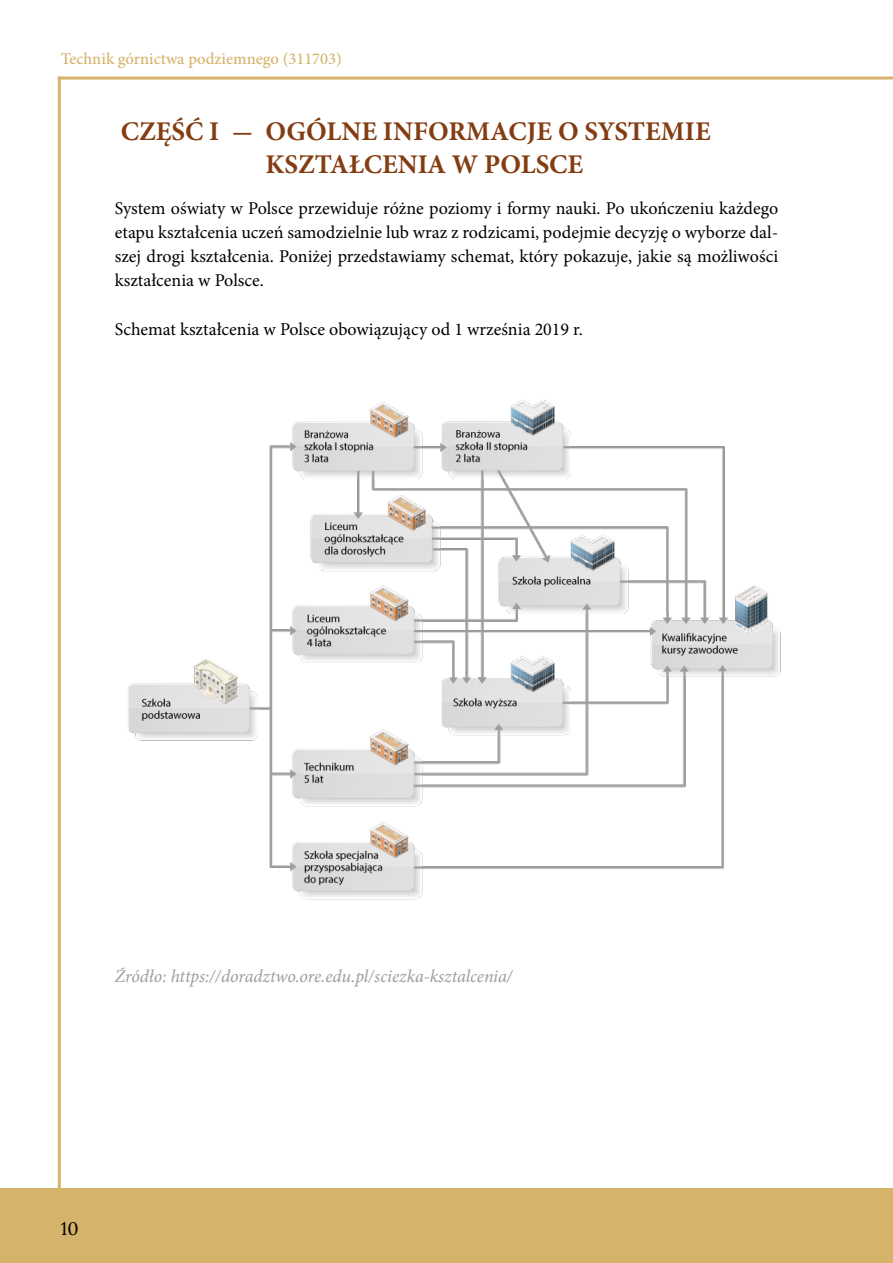
<style>
.page{position:relative;width:893px;height:1263px;background:#fff}
.page>*{position:absolute;margin:0;border:0;box-sizing:border-box;transform-origin:0 0}
.t1{font:700 27px/32.4px "Minion Pro";color:#843d12}
.t2{font:18px/24px "Minion Pro";color:#000;text-align:justify}
.t3{font:italic 18px "Minion Pro";letter-spacing:-.005em;color:#9d9d9c}
.t4{font:18px "Lora";color:#000}
.t5{font:500 16.5px "Minion Pro";color:#d5b36b}
</style>
<div class="page">
<div style="left:0;top:1188px;width:893px;height:75px;background:#d5b36b"></div>
<hr style="left:58px;top:77px;width:3px;height:1113px;background:#d5b36b">
<hr style="left:58px;top:77px;width:835px;height:3px;background:#d5b36b">
<img style="left:128px;top:400px;width:653px;height:500px">
<p class="t5" style="left:61px;top:48px;width:283px">Technik górnictwa podziemnego (311703)</p>
<h1 class="t1" style="left:265px;top:115px;width:447px;text-indent:-145px">CZĘŚĆ I - OGÓLNE INFORMACJE O SYSTEMIE<br>KSZTAŁCENIA W POLSCE</h1>
<p class="t2" style="left:115px;top:197px;width:665px">System oświaty w Polsce przewiduje różne poziomy i formy nauki. Po ukończeniu każdego etapu kształcenia uczeń samodzielnie lub wraz z rodzicami, podejmie decyzję o wyborze dal&shy;szej drogi kształcenia. Poniżej przedstawiamy schemat, który pokazuje, jakie są możliwości kształcenia w Polsce.</p>
<p class="t2" style="left:115px;top:318px;width:470px">Schemat kształcenia w Polsce obowiązujący od 1 września 2019 r.</p>
<p class="t3" style="left:115px;top:964px;width:399px">Źródło: https://doradztwo.ore.edu.pl/sciezka-ksztalcenia/</p>
<p class="t4" style="left:61px;top:1215px;width:19px">10</p>
</div>
